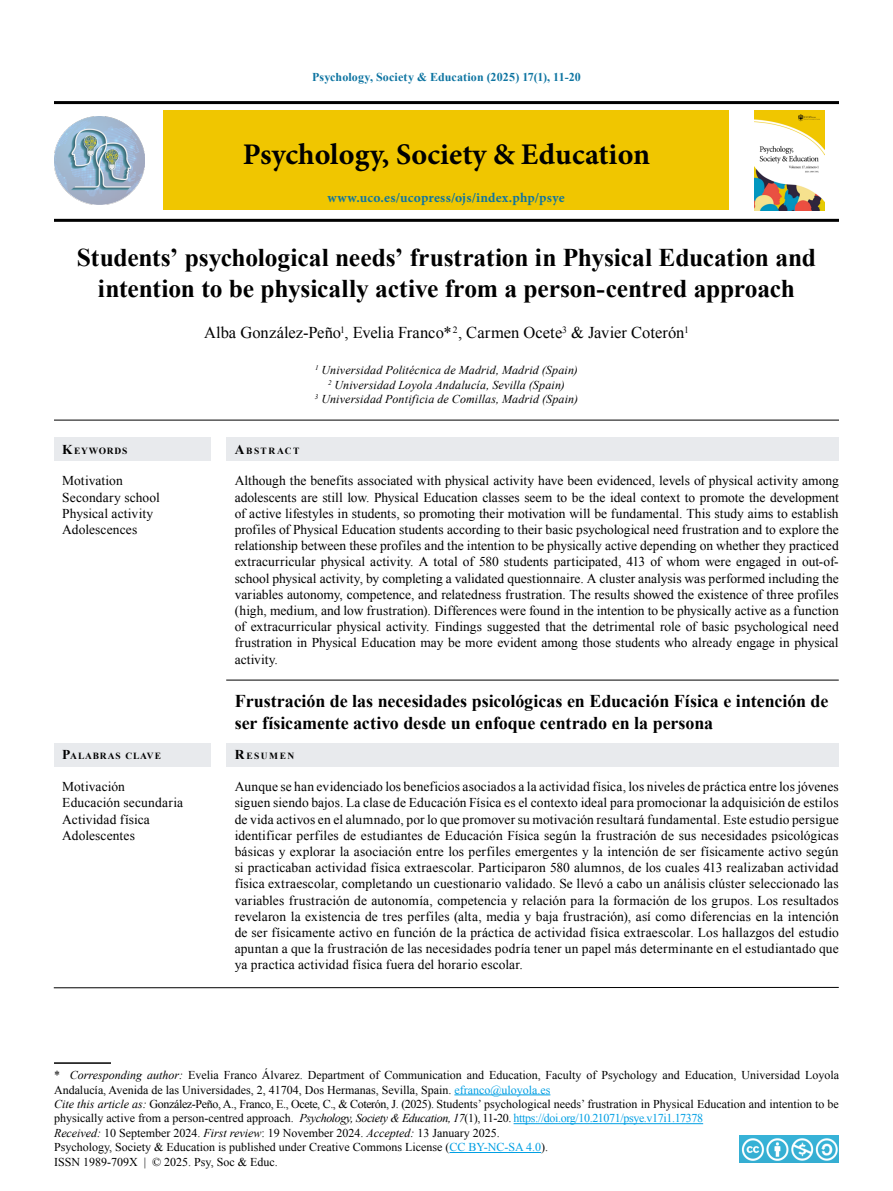
<style>
.page{position:relative;width:893px;height:1191px;background:#fff}
.page>*{position:absolute;margin:0;border:0;box-sizing:border-box;transform-origin:0 0}
.t1{font:700 30px "Minion Pro";letter-spacing:.005em;color:#000}
.t2{font:700 25.5px/30.6px "Times New Roman";letter-spacing:-.005em;color:#000;text-align:center}
.t3{font:700 18px/21.6px "Times New Roman";letter-spacing:-.005em;color:#000}
.t4{font:16.5px "Times New Roman";color:#000}
.t5{font:13.5px/16.2px "Times New Roman";letter-spacing:.005em;color:#000;text-align:justify}
.t6{font:700 13.5px "Minion Pro";letter-spacing:.015em;color:#0d74a1}
.t7{font:12px/14.4px "Times New Roman";color:#000}
.t8{font:italic 12px/14.4px "Times New Roman";letter-spacing:.015em;color:#000;text-align:center}
.t9{font:700 12px "Times New Roman";letter-spacing:.01em;color:#0d74a1}
.t10{font:700 9.45px "Times New Roman";letter-spacing:.12em;color:#000}
.t11{font:700 9.45px "Times New Roman";letter-spacing:.09em;color:#000}
.t12{font:700 9.45px "Times New Roman";letter-spacing:.075em;color:#000}
.s1{font-size:13.5px}
.s2{font-style:italic}
.s3{color:#009fe3}
</style>
<div class="page">
<div style="left:164px;top:111px;width:565px;height:99px;background:#f0c600"></div>
<hr style="left:54px;top:219px;width:785px;height:3px;background:#000">
<hr style="left:54px;top:101px;width:785px;height:3px;background:#000">
<img style="left:54px;top:116px;width:91px;height:89px">
<hr style="left:226px;top:679px;width:613px;height:1px;background:#000">
<hr style="left:54px;top:420px;width:785px;height:1px;background:#000">
<hr style="left:54px;top:987px;width:785px;height:1px;background:#000">
<div style="left:54px;top:437px;width:156px;height:23px;background:#e8eaed"></div>
<div style="left:226px;top:437px;width:613px;height:23px;background:#e8eaed"></div>
<div style="left:54px;top:743px;width:156px;height:23px;background:#e8eaed"></div>
<div style="left:226px;top:743px;width:613px;height:23px;background:#e8eaed"></div>
<img style="left:754px;top:111px;width:71px;height:99px">
<hr style="left:54px;top:1062px;width:57px;height:1px;background:#000">
<hr style="left:454px;top:1094px;width:96px;height:1px;background:#009fe3">
<hr style="left:514px;top:1123px;width:189px;height:1px;background:#009fe3">
<hr style="left:449px;top:1152px;width:92px;height:1px;background:#009fe3">
<img style="left:739px;top:1135px;width:100px;height:27px">
<p class="t9" style="left:312px;top:69px;width:270px">Psychology, Society &amp; Education (2025) 17(1), 11-20</p>
<h1 class="t1" style="left:243px;top:133px;width:409px">Psychology, Society &amp; Education</h1>
<p class="t6" style="left:328px;top:188px;width:238px">www.uco.es/ucopress/ojs/index.php/psye</p>
<h2 class="t2" style="left:77px;top:242px;width:741px">Students’ psychological needs’ frustration in Physical Education and intention to be physically active from a person-centred approach</h2>
<p class="t4" style="left:204px;top:321px;width:486px">Alba González-Peño<sup>1</sup>, Evelia Franco* <sup>2</sup>, Carmen Ocete<sup>3</sup> &amp; Javier Coterón<sup>1</sup></p>
<p class="t8" style="left:315px;top:363px;width:265px"><sup>1</sup> Universidad Politécnica de Madrid, Madrid (Spain)<br><sup>2</sup> Universidad Loyola Andalucía, Sevilla (Spain)<br><sup>3</sup> Universidad Pontificia de Comillas, Madrid (Spain)</p>
<p class="t12" style="left:62px;top:444px;width:67px"><span class="s1">K</span>EYWORDS</p>
<p class="t10" style="left:235px;top:444px;width:66px"><span class="s1">A</span>BSTRACT</p>
<p class="t5" style="left:62px;top:472px;width:99px;text-align:left">Motivation<br>Secondary school<br>Physical activity<br>Adolescences</p>
<p class="t5" style="left:235px;top:472px;width:606px">Although the benefits associated with physical activity have been evidenced, levels of physical activity among adolescents are still low. Physical Education classes seem to be the ideal context to promote the development of active lifestyles in students, so promoting their motivation will be fundamental. This study aims to establish profiles of Physical Education students according to their basic psychological need frustration and to explore the relationship between these profiles and the intention to be physically active depending on whether they practiced extracurricular physical activity. A total of 580 students participated, 413 of whom were engaged in out-of&shy;school physical activity, by completing a validated questionnaire. A cluster analysis was performed including the variables autonomy, competence, and relatedness frustration. The results showed the existence of three profiles (high, medium, and low frustration). Differences were found in the intention to be physically active as a function of extracurricular physical activity. Findings suggested that the detrimental role of basic psychological need frustration in Physical Education may be more evident among those students who already engage in physical activity.</p>
<h3 class="t3" style="left:235px;top:690px;width:595px">Frustración de las necesidades psicológicas en Educación Física e intención de ser físicamente activo desde un enfoque centrado en la persona</h3>
<p class="t11" style="left:62px;top:749px;width:100px"><span class="s1">P</span>ALABRAS CLAVE</p>
<p class="t10" style="left:235px;top:749px;width:61px"><span class="s1">R</span>ESUMEN</p>
<p class="t5" style="left:62px;top:778px;width:122px;text-align:left">Motivación<br>Educación secundaria<br>Actividad física<br>Adolescentes</p>
<p class="t5" style="left:235px;top:778px;width:606px">Aunque se han evidenciado los beneficios asociados a la actividad física, los niveles de práctica entre los jóvenes siguen siendo bajos. La clase de Educación Física es el contexto ideal para promocionar la adquisición de estilos de vida activos en el alumnado, por lo que promover su motivación resultará fundamental. Este estudio persigue identificar perfiles de estudiantes de Educación Física según la frustración de sus necesidades psicológicas básicas y explorar la asociación entre los perfiles emergentes y la intención de ser físicamente activo según si practicaban actividad física extraescolar. Participaron 580 alumnos, de los cuales 413 realizaban actividad física extraescolar, completando un cuestionario validado. Se llevó a cabo un análisis clúster seleccionado las variables frustración de autonomía, competencia y relación para la formación de los grupos. Los resultados revelaron la existencia de tres perfiles (alta, media y baja frustración), así como diferencias en la intención de ser físicamente activo en función de la práctica de actividad física extraescolar. Los hallazgos del estudio apuntan a que la frustración de las necesidades podría tener un papel más determinante en el estudiantado que ya practica actividad física fuera del horario escolar.</p>
<p class="t7" style="left:54px;top:1067px;width:786px">* <span class="s2">Corresponding author:</span> Evelia Franco Álvarez. Department of Communication and Education, Faculty of Psychology and Education, Universidad Loyola Andalucía, Avenida de las Universidades, 2, 41704, Dos Hermanas, Sevilla, Spain. <span class="s3">efranco@uloyola.es<br></span><span class="s2">Cite this article as:</span> González-Peño, A., Franco, E., Ocete, C., &amp; Coterón, J. (2025). Students’ psychological needs’ frustration in Physical Education and intention to be physically active from a person-centred approach. <span class="s2">Psychology, Society &amp; Education, 17</span>(1), 11-20. <span class="s3">https://doi.org/10.21071/psye.v17i1.17378<br></span><span class="s2">Received:</span> 10 September 2024. <span class="s2">First review</span>: 19 November 2024. <span class="s2">Accepted:</span> 13 January 2025.<br>Psychology, Society &amp; Education is published under Creative Commons License (<span class="s3">CC BY-NC-SA 4.0</span>).<br>ISSN 1989-709X | © 2025. Psy, Soc &amp; Educ.</p>
</div>
